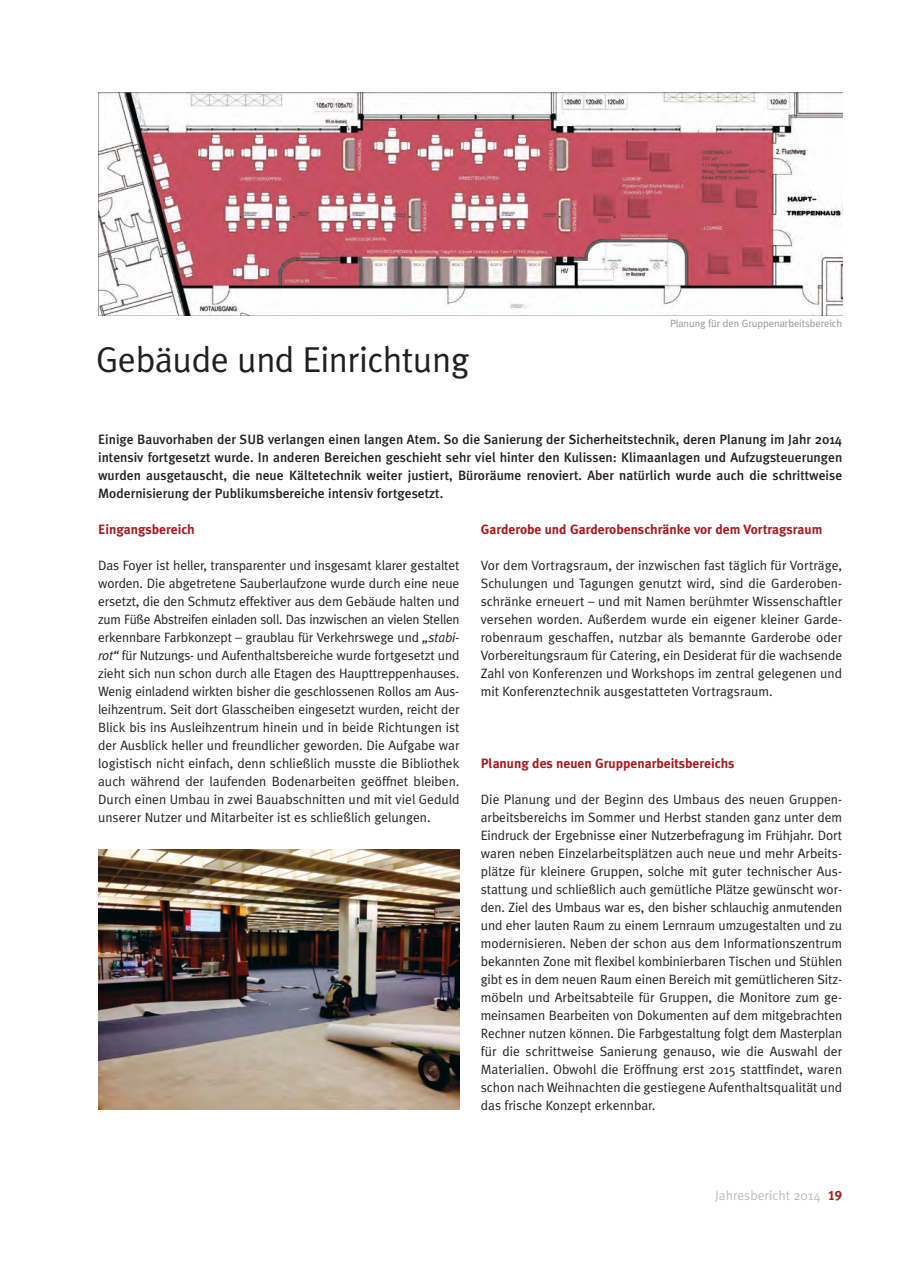
<style>
.page{position:relative;width:918px;height:1287px;background:#fff}
.page>*{position:absolute;margin:0;border:0;box-sizing:border-box;transform-origin:0 0}
.t1{font:36px "Meta Plus Normal";letter-spacing:-.015em;color:#231f20}
.t2{font:13.5px/18px "Meta Plus Normal";color:#231f20;text-align:justify}
.t3{font:500 13.5px/18px "Meta Plus";color:#231f20;text-align:justify}
.t4{font:700 13.5px "Meta Plus";color:#a61c1f}
.t5{font:13.5px "Meta Plus Normal";color:#bcbdc0}
.t6{font:10.5px "Meta Plus Normal";letter-spacing:-.005em;color:#939598}
.s1{font-style:italic}
.s2{font-family:"Meta Plus Bold Caps";color:#a61c1f}
</style>
<div class="page">
<img style="left:98px;top:93px;width:744px;height:222px">
<img style="left:98px;top:849px;width:362px;height:261px">
<h1 class="t1" style="left:96px;top:346px;width:375px">Gebäude und Einrichtung</h1>
<p class="t6" style="left:670px;top:320px;width:174px">Planung für den Gruppenarbeitsbereich</p>
<p class="t3" style="left:98px;top:432px;width:746px">Einige Bauvorhaben der SUB verlangen einen langen Atem. So die Sanierung der Sicherheitstechnik, deren Planung im Jahr 2014 intensiv fortgesetzt wurde. In anderen Bereichen geschieht sehr viel hinter den Kulissen: Klimaanlagen und Aufzugsteuerungen wurden ausgetauscht, die neue Kältetechnik weiter justiert, Büroräume renoviert. Aber natürlich wurde auch die schrittweise Modernisierung der Publikumsbereiche intensiv fortgesetzt.</p>
<p class="t4" style="left:98px;top:525px;width:98px">Eingangsbereich</p>
<p class="t2" style="left:98px;top:558px;width:363px">Das Foyer ist heller, transparenter und insgesamt klarer gestaltet worden. Die abgetretene Sauberlaufzone wurde durch eine neue ersetzt, die den Schmutz effektiver aus dem Gebäude halten und zum Füße Abstreifen einladen soll. Das inzwischen an vielen Stellen erkennbare Farbkonzept – graublau für Verkehrswege und <span class="s1">„stabi&shy;rot“</span> für Nutzungs- und Aufenthaltsbereiche wurde fortgesetzt und zieht sich nun schon durch alle Etagen des Haupttreppenhauses.<br>Wenig einladend wirkten bisher die geschlossenen Rollos am Aus&shy;leihzentrum. Seit dort Glasscheiben eingesetzt wurden, reicht der Blick bis ins Ausleihzentrum hinein und in beide Richtungen ist der Ausblick heller und freundlicher geworden. Die Aufgabe war logistisch nicht einfach, denn schließlich musste die Bibliothek auch während der laufenden Bodenarbeiten geöffnet bleiben.<br>Durch einen Umbau in zwei Bauabschnitten und mit viel Geduld unserer Nutzer und Mitarbeiter ist es schließlich gelungen.</p>
<p class="t4" style="left:481px;top:525px;width:343px">Garderobe und Garderobenschränke vor dem Vortragsraum</p>
<p class="t2" style="left:481px;top:558px;width:363px">Vor dem Vortragsraum, der inzwischen fast täglich für Vorträge, Schulungen und Tagungen genutzt wird, sind die Garderoben&shy;schränke erneuert – und mit Namen berühmter Wissenschaftler versehen worden. Außerdem wurde ein eigener kleiner Garde&shy;robenraum geschaffen, nutzbar als bemannte Garderobe oder Vorbereitungsraum für Catering, ein Desiderat für die wachsende Zahl von Konferenzen und Workshops im zentral gelegenen und mit Konferenztechnik ausgestatteten Vortragsraum.</p>
<p class="t4" style="left:481px;top:759px;width:255px">Planung des neuen Gruppenarbeitsbereichs</p>
<p class="t2" style="left:481px;top:792px;width:363px">Die Planung und der Beginn des Umbaus des neuen Gruppen&shy;arbeitsbereichs im Sommer und Herbst standen ganz unter dem Eindruck der Ergebnisse einer Nutzerbefragung im Frühjahr. Dort waren neben Einzelarbeitsplätzen auch neue und mehr Arbeits&shy;plätze für kleinere Gruppen, solche mit guter technischer Aus&shy;stattung und schließlich auch gemütliche Plätze gewünscht wor&shy;den. Ziel des Umbaus war es, den bisher schlauchig anmutenden und eher lauten Raum zu einem Lernraum umzugestalten und zu modernisieren. Neben der schon aus dem Informationszentrum bekannten Zone mit flexibel kombinierbaren Tischen und Stühlen gibt es in dem neuen Raum einen Bereich mit gemütlicheren Sitz&shy;möbeln und Arbeitsabteile für Gruppen, die Monitore zum ge&shy;meinsamen Bearbeiten von Dokumenten auf dem mitgebrachten Rechner nutzen können. Die Farbgestaltung folgt dem Masterplan für die schrittweise Sanierung genauso, wie die Auswahl der Materialien. Obwohl die Eröffnung erst 2015 stattfindet, waren schon nach Weihnachten die gestiegene Aufenthaltsqualität und das frische Konzept erkennbar.</p>
<p class="t5" style="left:715px;top:1190px;width:128px">Jahresbericht 2014 <span class="s2">19</span></p>
</div>
